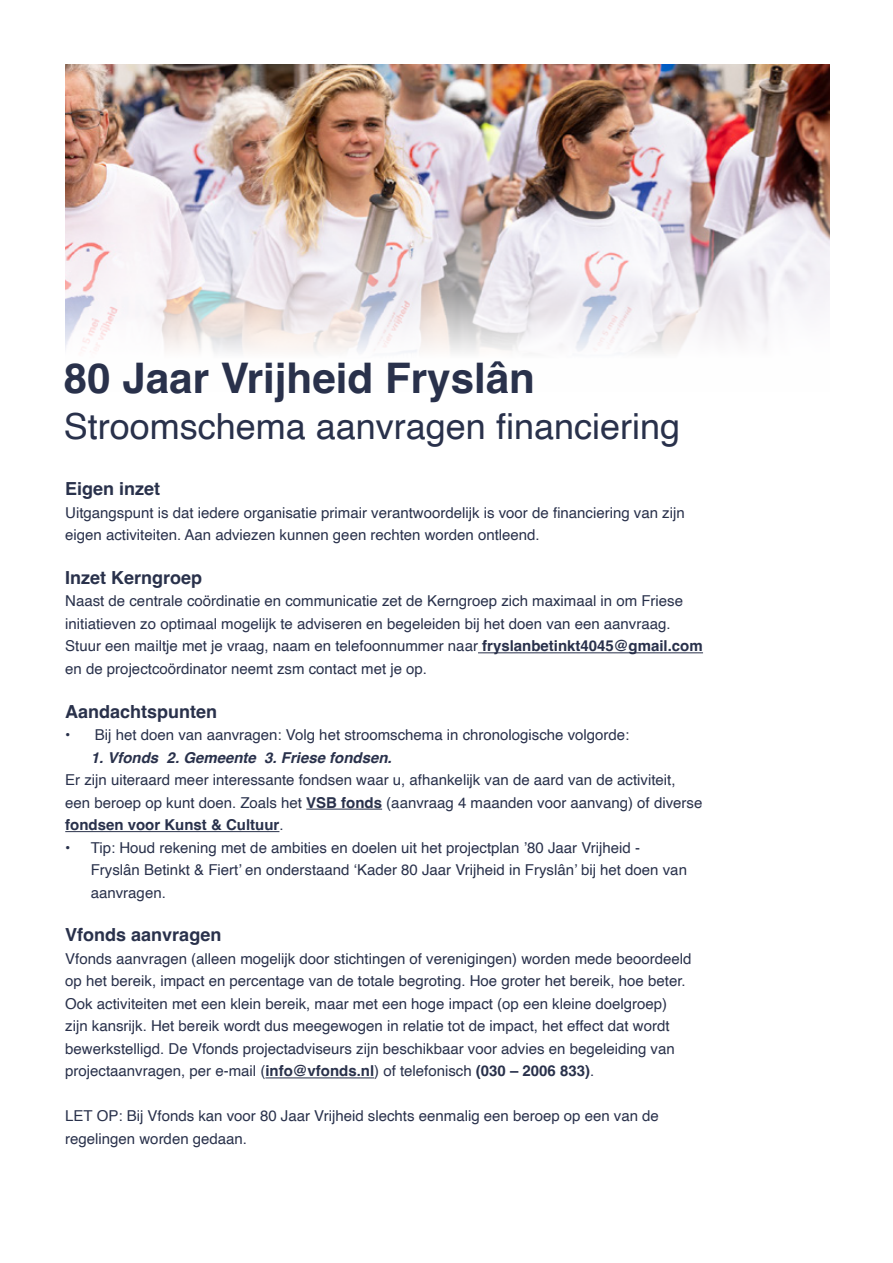
<style>
.page{position:relative;width:893px;height:1263px;background:#fff}
.page>*{position:absolute;margin:0;border:0;box-sizing:border-box;transform-origin:0 0}
.t1{font:700 42.15px "Helvetica";color:#29314b}
.t2{font:36px "Helvetica";color:#29314b}
.t3{font:700 18px "Helvetica";color:#29314b}
.t4{font:15px/22.5px "Helvetica";color:#29314b}
.t5{font:italic 700 15px "Helvetica";color:#29314b}
.s1{font-weight:700}
</style>
<div class="page">
<hr style="left:478px;top:653px;width:225px;height:1px;background:#29314b">
<hr style="left:306px;top:809px;width:76px;height:1px;background:#29314b">
<hr style="left:65px;top:831px;width:214px;height:1px;background:#29314b">
<hr style="left:265px;top:1078px;width:109px;height:1px;background:#29314b">
<img style="left:65px;top:65px;width:764px;height:288px">
<h1 class="t1" style="left:64px;top:353px;width:473px">80 Jaar Vrijheid Fryslân</h1>
<h2 class="t2" style="left:64px;top:398px;width:618px">Stroomschema aanvragen financiering</h2>
<p class="t3" style="left:65px;top:478px;width:97px">Eigen inzet</p>
<p class="t4" style="left:65px;top:501px;width:621px">Uitgangspunt is dat iedere organisatie primair verantwoordelijk is voor de financiering van zijn eigen activiteiten. Aan adviezen kunnen geen rechten worden ontleend.</p>
<p class="t3" style="left:65px;top:566px;width:139px">Inzet Kerngroep</p>
<p class="t4" style="left:65px;top:590px;width:639px">Naast de centrale coördinatie en communicatie zet de Kerngroep zich maximaal in om Friese initiatieven zo optimaal mogelijk te adviseren en begeleiden bij het doen van een aanvraag.<br>Stuur een mailtje met je vraag, naam en telefoonnummer naar <span class="s1">fryslanbetinkt4045@gmail.com </span>en de projectcoördinator neemt zsm contact met je op.</p>
<p class="t3" style="left:65px;top:700px;width:154px">Aandachtspunten</p>
<p class="t4" style="left:65px;top:724px;width:566px">• Bij het doen van aanvragen: Volg het stroomschema in chronologische volgorde:</p>
<p class="t5" style="left:91px;top:748px;width:302px">1. Vfonds 2. Gemeente 3. Friese fondsen.</p>
<p class="t4" style="left:65px;top:769px;width:639px">Er zijn uiteraard meer interessante fondsen waar u, afhankelijk van de aard van de activiteit, een beroep op kunt doen. Zoals het <span class="s1">VSB fonds</span> (aanvraag 4 maanden voor aanvang) of diverse <span class="s1">fondsen voor Kunst &amp; Cultuur</span>.</p>
<p class="t4" style="left:91px;top:836px;width:598px;text-indent:-26px">• Tip: Houd rekening met de ambities en doelen uit het projectplan ’80 Jaar Vrijheid -<br>Fryslân Betinkt &amp; Fiert’ en onderstaand ‘Kader 80 Jaar Vrijheid in Fryslân’ bij het doen van aanvragen.</p>
<p class="t3" style="left:65px;top:924px;width:158px">Vfonds aanvragen</p>
<p class="t4" style="left:65px;top:948px;width:628px">Vfonds aanvragen (alleen mogelijk door stichtingen of verenigingen) worden mede beoordeeld op het bereik, impact en percentage van de totale begroting. Hoe groter het bereik, hoe beter.<br>Ook activiteiten met een klein bereik, maar met een hoge impact (op een kleine doelgroep) zijn kansrijk. Het bereik wordt dus meegewogen in relatie tot de impact, het effect dat wordt bewerkstelligd. De Vfonds projectadviseurs zijn beschikbaar voor advies en begeleiding van projectaanvragen, per e-mail (<span class="s1">info@vfonds.nl</span>) of telefonisch <span class="s1">(030 – 2006 833)</span>.</p>
<p class="t4" style="left:65px;top:1105px;width:595px">LET OP: Bij Vfonds kan voor 80 Jaar Vrijheid slechts eenmalig een beroep op een van de regelingen worden gedaan.</p>
</div>
